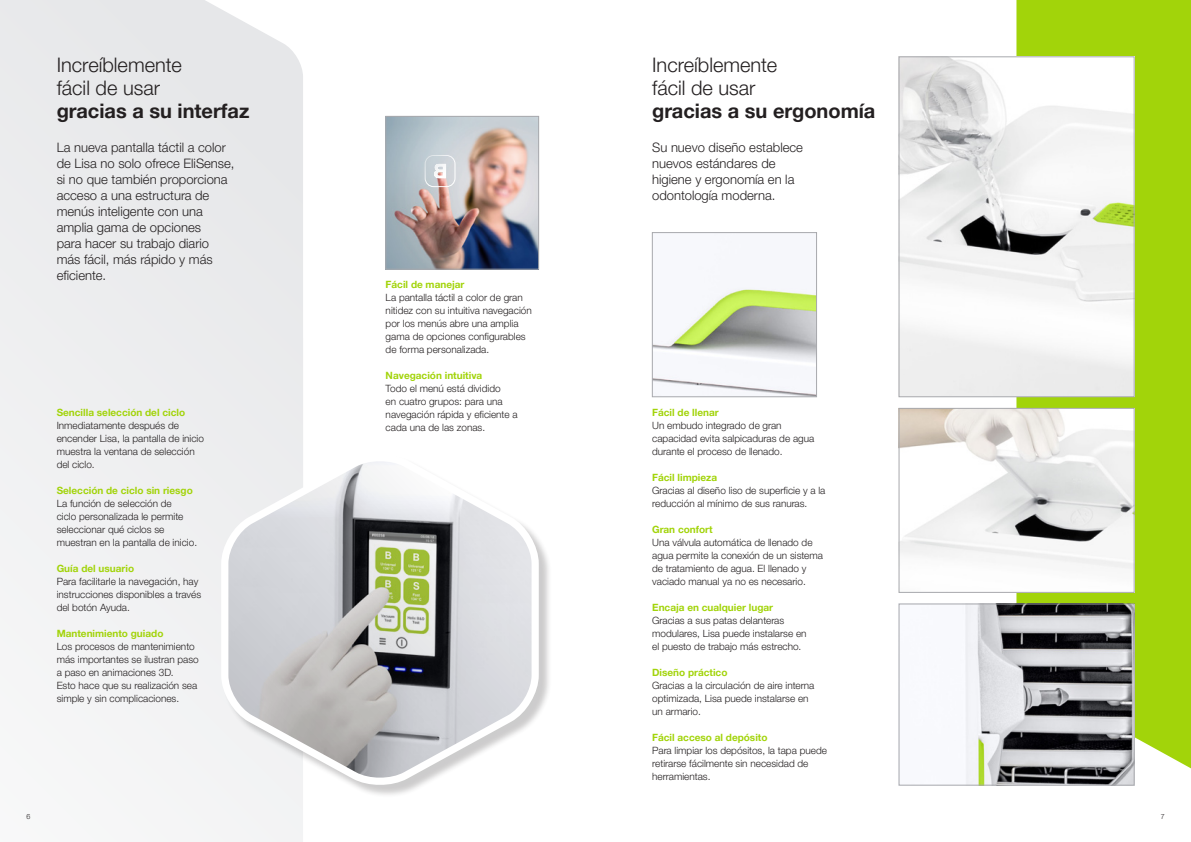
<style>
.page{position:relative;width:1191px;height:842px;background:#fff}
.page>*{position:absolute;margin:0;border:0;box-sizing:border-box;transform-origin:0 0}
.t1{font:20px/23px "Helvetica Neue World 45 Lt";color:#231f20}
.t2{font:700 20px "Helvetica Neue World 75";color:#231f20}
.t3{font:13px/16px "Helvetica Neue World 45 Lt";color:#231f20}
.t4{font:10px/13px "Helvetica Neue World 45 Lt";color:#231f20}
.t5{font:700 10px "Helvetica Neue World 75";color:#a2d40a}
.t6{font:7px "Helvetica Neue World 45 Lt";color:#231f20}
</style>
<div class="page">
<div style="left:0;top:15px;width:303px;height:827px;background:#edeeef"></div>
<div style="left:1016px;top:0;width:175px;height:786px;background:#a2d40a"></div>
<img style="left:388px;top:118px;width:149px;height:149px">
<div style="left:386px;top:116px;width:153px;height:153px;border:1px solid #a8a9ad"></div>
<img style="left:965px;top:606px;width:167px;height:177px">
<div style="left:899px;top:604px;width:235px;height:181px;border:1px solid #a8a9ad"></div>
<img style="left:901px;top:59px;width:231px;height:336px">
<div style="left:899px;top:57px;width:235px;height:340px;border:1px solid #a8a9ad"></div>
<img style="left:901px;top:410px;width:231px;height:180px">
<div style="left:899px;top:408px;width:235px;height:184px;border:1px solid #a8a9ad"></div>
<img style="left:654px;top:288px;width:160px;height:107px">
<div style="left:652px;top:232px;width:164px;height:165px;border:1px solid #a8a9ad"></div>
<div style="left:223px;top:456px;width:328px;height:342px;background:#231f20;opacity:.23"></div>
<svg style="left:217px;top:446px;width:325px;height:347px"></svg>
<div style="left:424px;top:155px;width:31px;height:32px;border:1px solid #fff;border-radius:9px"></div>
<svg style="left:434px;top:164px;width:12px;height:14px"></svg>
<h1 class="t1" style="left:57px;top:54px;width:127px">Increíblemente fácil de usar</h1>
<h1 class="t2" style="left:57px;top:99px;width:194px">gracias a su interfaz</h1>
<h1 class="t1" style="left:652px;top:54px;width:127px">Increíblemente fácil de usar</h1>
<h1 class="t2" style="left:652px;top:99px;width:225px">gracias a su ergonomía</h1>
<h2 class="t3" style="left:57px;top:139px;width:179px">La nueva pantalla táctil a color de Lisa no solo ofrece EliSense, si no que también proporciona acceso a una estructura de menús inteligente con una amplia gama de opciones<br>para hacer su trabajo diario más fácil, más rápido y más eficiente.</h2>
<h2 class="t3" style="left:652px;top:139px;width:152px">Su nuevo diseño establece nuevos estándares de higiene y ergonomía en la odontología moderna.</h2>
<p class="t5" style="left:386px;top:279px;width:80px">Fácil de manejar</p>
<p class="t4" style="left:386px;top:291px;width:148px">La pantalla táctil a color de gran nitidez con su intuitiva navegación por los menús abre una amplia gama de opciones configurables de forma personalizada.</p>
<p class="t5" style="left:386px;top:370px;width:98px">Navegación intuitiva</p>
<p class="t4" style="left:386px;top:382px;width:133px">Todo el menú está dividido<br>en cuatro grupos: para una navegación rápida y eficiente a cada una de las zonas.</p>
<p class="t5" style="left:652px;top:407px;width:68px">Fácil de llenar</p>
<p class="t4" style="left:652px;top:419px;width:164px">Un embudo integrado de gran capacidad evita salpicaduras de agua durante el proceso de llenado.</p>
<p class="t5" style="left:652px;top:472px;width:66px">Fácil limpieza</p>
<p class="t4" style="left:652px;top:484px;width:175px">Gracias al diseño liso de superficie y a la reducción al mínimo de sus ranuras.</p>
<p class="t5" style="left:652px;top:524px;width:62px">Gran confort</p>
<p class="t4" style="left:652px;top:536px;width:172px">Una válvula automática de llenado de agua permite la conexión de un sistema de tratamiento de agua. El llenado y vaciado manual ya no es necesario.</p>
<p class="t5" style="left:652px;top:602px;width:122px">Encaja en cualquier lugar</p>
<p class="t4" style="left:652px;top:614px;width:156px">Gracias a sus patas delanteras modulares, Lisa puede instalarse en el puesto de trabajo más estrecho.</p>
<p class="t5" style="left:652px;top:667px;width:77px">Diseño práctico</p>
<p class="t4" style="left:652px;top:679px;width:164px">Gracias a la circulación de aire interna optimizada, Lisa puede instalarse en un armario.</p>
<p class="t5" style="left:652px;top:732px;width:117px">Fácil acceso al depósito</p>
<p class="t4" style="left:652px;top:744px;width:176px">Para limpiar los depósitos, la tapa puede retirarse fácilmente sin necesidad de herramientas.</p>
<p class="t5" style="left:57px;top:407px;width:130px">Sencilla selección del ciclo</p>
<p class="t4" style="left:57px;top:419px;width:149px">Inmediatamente después de encender Lisa, la pantalla de inicio muestra la ventana de selección del ciclo.</p>
<p class="t5" style="left:57px;top:485px;width:138px">Selección de ciclo sin riesgo</p>
<p class="t4" style="left:57px;top:497px;width:142px">La función de selección de<br>ciclo personalizada le permite seleccionar qué ciclos se muestran en la pantalla de inicio.</p>
<p class="t5" style="left:57px;top:563px;width:79px">Guía del usuario</p>
<p class="t4" style="left:57px;top:575px;width:146px">Para facilitarle la navegación, hay instrucciones disponibles a través del botón Ayuda.</p>
<p class="t5" style="left:57px;top:628px;width:108px">Mantenimiento guiado</p>
<p class="t4" style="left:57px;top:640px;width:144px">Los procesos de mantenimiento más importantes se ilustran paso a paso en animaciones 3D.<br>Esto hace que su realización sea simple y sin complicaciones.</p>
<p class="t6" style="left:26px;top:812px;width:5px">6</p>
<p class="t6" style="left:1160px;top:812px;width:5px">7</p>
</div>
